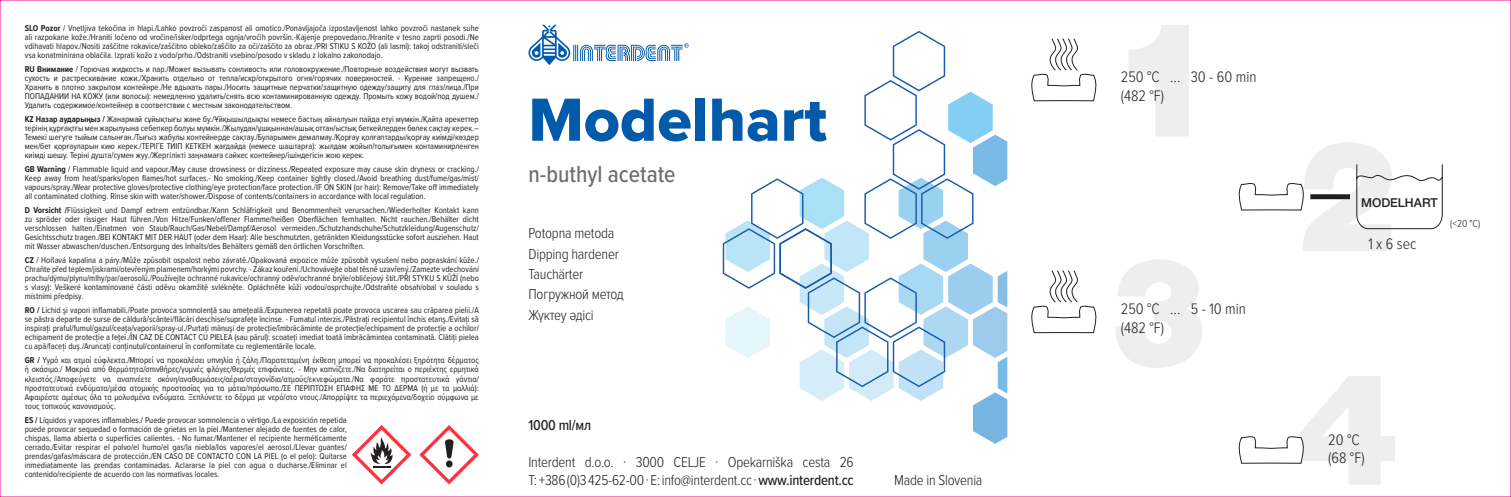
<style>
.page{position:relative;width:1511px;height:497px;background:#fff}
.page>*{position:absolute;margin:0;border:0;box-sizing:border-box;transform-origin:0 0}
.t1{font:63px "Proxima Nova Extrabld";color:#015aaa}
._6_light{font:500 24.15px "Proxima Nova Cond";color:#6c6d70}
.t2{font:300 15.75px "Proxima Nova Cond";color:#231f20}
.t3{font:300 14.88px "Proxima Nova Cond";letter-spacing:-.015em;color:#231f20}
.t4{font:500 14.88px "Proxima Nova Cond";letter-spacing:-.015em;color:#231f20}
.t5{font:500 12.25px "Helvetica Neue LTW1 G";color:#231f20}
.t6{font:300 10.5px "Proxima Nova Cond";color:#231f20}
.t7{font:8.75px/8.9px "Proxima Nova Cond";color:#231f20;text-align:justify}
.s1{font-weight:700}
.s2{font-weight:500}
</style>
<div class="page">
<svg style="left:723px;top:31px;width:284px;height:412px"></svg>
<svg style="left:1129px;top:25px;width:60px;height:111px"></svg>
<svg style="left:1031px;top:38px;width:66px;height:63px"></svg>
<svg style="left:1238px;top:376px;width:157px;height:108px"></svg>
<svg style="left:1115px;top:260px;width:87px;height:107px"></svg>
<svg style="left:1031px;top:270px;width:66px;height:62px"></svg>
<svg style="left:1238px;top:142px;width:205px;height:108px"></svg>
<svg style="left:352px;top:425px;width:59px;height:59px"></svg>
<svg style="left:419px;top:425px;width:60px;height:59px"></svg>
<svg style="left:528px;top:25px;width:161px;height:40px"></svg>
<p class="t7" style="left:25px;top:23px;width:455px"><span class="s1">SLO Pozor</span> / Vnetljiva tekočina in hlapi./Lahko povzroči zaspanost ali omotico./Ponavljajoča izpostavljenost lahko povzroči nastanek suhe ali razpokane kože./Hraniti ločeno od vročine/isker/odprtega ognja/vročih površin.-Kajenje prepovedano./Hranite v tesno zaprti posodi./Ne vdihavati hlapov./Nositi zaščitne rokavice/zaščitno obleko/zaščito za oči/zaščito za obraz./PRI STIKU S KOŽO (ali lasmi): takoj odstraniti/sleči vsa konatminirana oblačila. Izprati kožo z vodo/prho./Odstraniti vsebino/posodo v skladu z lokalno zakonodajo.</p>
<p class="t7" style="left:25px;top:64px;width:455px"><span class="s1">RU Внимание</span> / Горючая жидкость и пар./Может вызывать сонливость или головокружение./Повторные воздействия могут вызвать сухость и растрескивание кожи./Хранить отдельно от тепла/искр/открытого огня/горячих поверхностей. - Курение запрещено./ Хранить в плотно закрытом контейнре./Не вдыхать пары./Носить защитные перчатки/защитную одежду/защиту для глаз/лица./При ПОПАДАНИИ НА КОЖУ (или волосы): немедленно удалить/снять всю контаминированную одежду. Промыть кожу водой/под душем./ Удалить содержимое/контейнер в соответствии с местным законодательством.</p>
<p class="t7" style="left:25px;top:114px;width:455px"><span class="s1">KZ Назар аударыңыз /</span> Жанармай сұйықтығы және бу./Ұйқышылдықты немесе бастың айналуын пайда етуі мүмкін./Қайта әрекеттер терінің құрғақтғы мен жарылуына себепкер болуы мүмкін./Жылудан/ұшқыннан/ашық оттан/ыстық беткейлерден бөлек сақтау керек.– Темекі шегуге тыйым салынған./Тығыз жабулы контейнерде сақтау./Буларымен демалмау./Қорғау қолғаптарды/қорғау киімді/көздер мен/бет қорғауларын кию керек./ТЕРІГЕ ТИІП КЕТКЕН жағдайда (немесе шаштарға): жылдам жойып/толығымен контаминирленген киімді шешу. Теріні душта/сумен жуу./Жергілікті заңнамаға сәйкес контейнер/ішіндегісін жою керек.</p>
<p class="t7" style="left:25px;top:164px;width:455px"><span class="s1">GB Warning</span> / Flammable liquid and vapour./May cause drowsiness or dizziness./Repeated exposure may cause skin dryness or cracking./ Keep away from heat/sparks/open flames/hot surfaces.- No smoking./Keep container tightly closed./Avoid breathing dust/fume/gas/mist/ vapours/spray./Wear protective gloves/protective clothing/eye protection/face protection./IF ON SKIN (or hair): Remove/Take off immediately all contaminated clothing. Rinse skin with water/shower./Dispose of contents/containers in accordance with local regulation.</p>
<p class="t7" style="left:25px;top:205px;width:455px"><span class="s1">D Vorsicht /</span>Flüssigkeit und Dampf extrem entzündbar./Kann Schläfrigkeit und Benommenheit verursachen./Wiederholter Kontakt kann zu spröder oder rissiger Haut führen./Von Hitze/Funken/offener Flamme/heißen Oberflächen fernhalten. Nicht rauchen./Behälter dicht verschlossen halten./Einatmen von Staub/Rauch/Gas/Nebel/Dampf/Aerosol vermeiden./Schutzhandschuhe/Schutzkleidung/Augenschutz/ Gesichtsschutz tragen./BEI KONTAKT MIT DER HAUT (oder dem Haar): Alle beschmutzten, getränkten Kleidungsstücke sofort ausziehen. Haut mit Wasser abwaschen/duschen./Entsorgung des Inhalts/des Behälters gemäß den örtlichen Vorschriften.</p>
<p class="t7" style="left:25px;top:255px;width:455px"><span class="s1">CZ</span> / Hořlavá kapalina a páry./Může způsobit ospalost nebo závratě./Opakovaná expozice může způsobit vysušení nebo popraskání kůže./ Chraňte před teplem/jiskrami/otevřeným plamenem/horkými povrchy. - Zákaz kouření./Uchovávejte obal těsně uzavřený./Zamezte vdechování prachu/dýmu/plynu/mlhy/par/aerosolů./Používejte ochranné rukavice/ochranný oděv/ochranné brýle/obličejový štít./PŘI STYKU S KŮŽÍ (nebo s vlasy): Veškeré kontaminované části oděvu okamžitě svlékněte. Opláchněte kůži vodou/osprchujte./Odstraňte obsah/obal v souladu s místními předpisy.</p>
<p class="t7" style="left:25px;top:305px;width:455px"><span class="s1">RO /</span> Lichid şi vapori inflamabili./Poate provoca somnolenţă sau ameţeală./Expunerea repetată poate provoca uscarea sau crăparea pielii./A se păstra departe de surse de căldură/scântei/flăcări deschise/suprafeţe încinse. - Fumatul interzis./Păstraţi recipientul închis etanş./Evitaţi să inspirați praful/fumul/gazul/ceața/vaporii/spray-ul./Purtaţi mănuşi de protecţie/îmbrăcăminte de protecţie/echipament de protecţie a ochilor/ echipament de protecţie a feţei./ÎN CAZ DE CONTACT CU PIELEA (sau părul): scoateţi imediat toată îmbrăcămintea contaminată. Clătiţi pielea cu apă/faceţi duş./Aruncați conținutul/containerul în conformitate cu reglementările locale.</p>
<p class="t7" style="left:25px;top:355px;width:455px"><span class="s1">GR /</span> Υγρό και ατμοί εύφλεκτα./Μπορεί να προκαλέσει υπνηλία ή ζάλη./Παρατεταμένη έκθεση μπορεί να προκαλέσει ξηρότητα δέρματος ή σκάσιμο./ Μακριά από θερμότητα/σπινθήρες/γυμνές φλόγες/θερμές επιφάνειες. - Μην καπνίζετε./Να διατηρείται ο περιέκτης ερμητικά κλειστός./Aποφεύγετε να αναπνέετε σκόνη/αναθυμιάσεις/αέρια/σταγονίδια/ατμούς/εκνεφώματα./Να φοράτε προστατευτικά γάντια/ προστατευτικά ενδύματα/μέσα ατομικής προστασίας για τα μάτια/πρόσωπο./ΣΕ ΠΕΡΙΠΤΩΣΗ ΕΠΑΦΗΣ ΜΕ ΤΟ ΔΕΡΜΑ (ή με τα μαλλιά):<br>Αφαιρέστε αμέσως όλα τα μολυσμένα ενδύματα. Ξεπλύνετε το δέρμα με νερό/στο ντους./Απορρίψτε τα περιεχόμενα/δοχείο σύμφωνα με τους τοπικούς κανονισμούς.</p>
<p class="t7" style="left:25px;top:414px;width:323px"><span class="s1">ES /</span> Líquidos y vapores inflamables./ Puede provocar somnolencia o vértigo./La exposición repetida puede provocar sequedad o formación de grietas en la piel./Mantener alejado de fuentes de calor, chispas, llama abierta o superficies calientes. - No fumar./Mantener el recipiente herméticamente cerrado./Evitar respirar el polvo/el humo/el gas/la niebla/los vapores/el aerosol./Llevar guantes/ prendas/gafas/máscara de protección./EN CASO DE CONTACTO CON LA PIEL (o el pelo): Quitarse inmediatamente las prendas contaminadas. Aclararse la piel con agua o ducharse./Eliminar el contenido/recipiente de acuerdo con las normativas locales.</p>
<p class="t1" style="left:528px;top:73px;width:300px">Modelhart</p>
<p class="_6_light" style="left:528px;top:156px;width:149px">n-buthyl acetate</p>
<p class="t3" style="left:528px;top:222px;width:87px">Potopna metoda</p>
<p class="t3" style="left:528px;top:242px;width:92px">Dipping hardener</p>
<p class="t3" style="left:528px;top:263px;width:56px">Tauchärter</p>
<p class="t3" style="left:528px;top:283px;width:97px">Погружной метод</p>
<p class="t3" style="left:528px;top:303px;width:67px">Жүктеу әдісі</p>
<p class="t4" style="left:528px;top:414px;width:64px">1000 ml/мл</p>
<p class="t3" style="left:528px;top:450px;width:327px">Interdent d.o.o. · 3000 CELJE · Opekarniška cesta 26</p>
<p class="t3" style="left:528px;top:468px;width:327px">T: +386 (0)3 425-62-00 · E: info@interdent.cc ·<span class="s2">www.interdent.cc</span></p>
<p class="t3" style="left:894px;top:468px;width:90px">Made in Slovenia</p>
<p class="t2" style="left:1121px;top:65px;width:137px">250 °C ... 30 - 60 min</p>
<p class="t2" style="left:1121px;top:84px;width:45px">(482 °F)</p>
<p class="t2" style="left:1121px;top:297px;width:126px">250 °C ... 5 - 10 min</p>
<p class="t2" style="left:1121px;top:315px;width:45px">(482 °F)</p>
<p class="t5" style="left:1361px;top:195px;width:78px">MODELHART</p>
<p class="t2" style="left:1368px;top:232px;width:50px">1 x 6 sec</p>
<p class="t6" style="left:1450px;top:215px;width:31px">(&lt;20 °C)</p>
<p class="t2" style="left:1328px;top:427px;width:33px">20 °C</p>
<p class="t2" style="left:1328px;top:446px;width:38px">(68 °F)</p>
</div>
